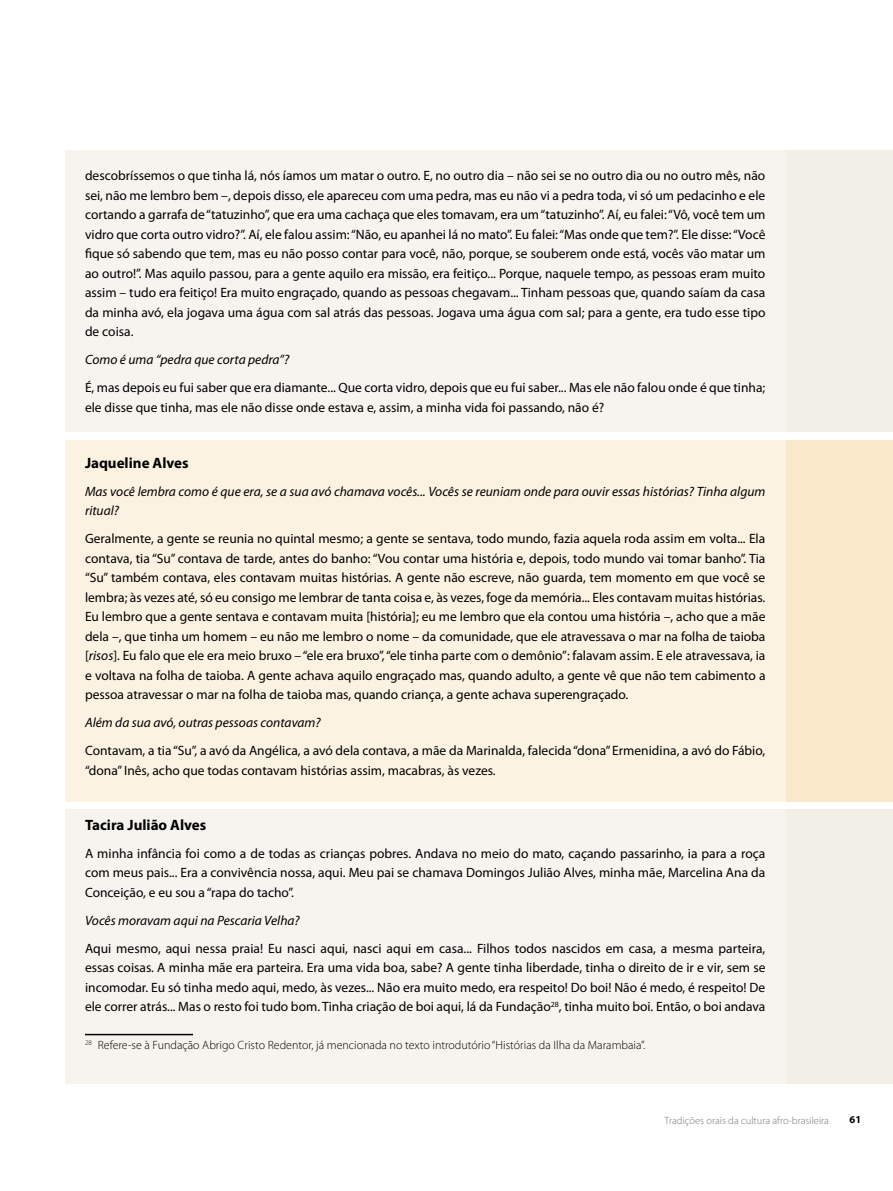
<style>
.page{position:relative;width:893px;height:1191px;background:#fff}
.page>*{position:absolute;margin:0;border:0;box-sizing:border-box;transform-origin:0 0}
.t1{font:700 15px "Myriad Pro";color:#000}
.t2{font:13.5px/19.5px "Myriad Pro";color:#000;text-align:justify}
.t3{font:italic 13.5px/19.5px "Myriad Pro";color:#000}
.t4{font:300 12px "Myriad Pro";color:#000}
.t5{font:300 10.5px "Myriad Pro";color:#77787b}
.t6{font:700 10.5px "Myriad Pro";color:#000}
.s1{font-style:italic}
</style>
<div class="page">
<div style="left:65px;top:150px;width:722px;height:282px;background:#f6f4ef"></div>
<div style="left:65px;top:440px;width:722px;height:361px;background:#fcf2e1"></div>
<div style="left:65px;top:809px;width:722px;height:274px;background:#f6f4ef"></div>
<hr style="left:85px;top:1033px;width:108px;height:2px;background:#000">
<div style="left:787px;top:150px;width:106px;height:282px;background:#f1efe6"></div>
<div style="left:787px;top:440px;width:106px;height:361px;background:#fae8ca"></div>
<div style="left:787px;top:809px;width:106px;height:274px;background:#f1efe6"></div>
<p class="t2" style="left:85px;top:166px;width:682px">descobríssemos o que tinha lá, nós íamos um matar o outro. E, no outro dia – não sei se no outro dia ou no outro mês, não sei, não me lembro bem –, depois disso, ele apareceu com uma pedra, mas eu não vi a pedra toda, vi só um pedacinho e ele cortando a garrafa de “tatuzinho”, que era uma cachaça que eles tomavam, era um “tatuzinho”. Aí, eu falei: “Vô, você tem um vidro que corta outro vidro?”. Aí, ele falou assim: “Não, eu apanhei lá no mato”. Eu falei: “Mas onde que tem?”. Ele disse: “Você fique só sabendo que tem, mas eu não posso contar para você, não, porque, se souberem onde está, vocês vão matar um ao outro!”. Mas aquilo passou, para a gente aquilo era missão, era feitiço... Porque, naquele tempo, as pessoas eram muito assim – tudo era feitiço! Era muito engraçado, quando as pessoas chegavam... Tinham pessoas que, quando saíam da casa da minha avó, ela jogava uma água com sal atrás das pessoas. Jogava uma água com sal; para a gente, era tudo esse tipo de coisa.</p>
<p class="t3" style="left:85px;top:350px;width:206px">Como é uma “pedra que corta pedra”?</p>
<p class="t2" style="left:85px;top:378px;width:682px">É, mas depois eu fui saber que era diamante... Que corta vidro, depois que eu fui saber... Mas ele não falou onde é que tinha; ele disse que tinha, mas ele não disse onde estava e, assim, a minha vida foi passando, não é?</p>
<p class="t1" style="left:85px;top:453px;width:105px">Jaqueline Alves</p>
<p class="t3" style="left:85px;top:481px;width:682px">Mas você lembra como é que era, se a sua avó chamava vocês... Vocês se reuniam onde para ouvir essas histórias? Tinha algum ritual?</p>
<p class="t2" style="left:85px;top:529px;width:682px">Geralmente, a gente se reunia no quintal mesmo; a gente se sentava, todo mundo, fazia aquela roda assim em volta... Ela contava, tia “Su” contava de tarde, antes do banho: “Vou contar uma história e, depois, todo mundo vai tomar banho”. Tia “Su” também contava, eles contavam muitas histórias. A gente não escreve, não guarda, tem momento em que você se lembra; às vezes até, só eu consigo me lembrar de tanta coisa e, às vezes, foge da memória... Eles contavam muitas histórias.<br>Eu lembro que a gente sentava e contavam muita [história]; eu me lembro que ela contou uma história –, acho que a mãe dela –, que tinha um homem – eu não me lembro o nome – da comunidade, que ele atravessava o mar na folha de taioba [<span class="s1">risos</span>]. Eu falo que ele era meio bruxo – “ele era bruxo”, “ele tinha parte com o demônio”: falavam assim. E ele atravessava, ia e voltava na folha de taioba. A gente achava aquilo engraçado mas, quando adulto, a gente vê que não tem cabimento a pessoa atravessar o mar na folha de taioba mas, quando criança, a gente achava superengraçado.</p>
<p class="t3" style="left:85px;top:713px;width:237px">Além da sua avó, outras pessoas contavam?</p>
<p class="t2" style="left:85px;top:741px;width:682px">Contavam, a tia “Su”, a avó da Angélica, a avó dela contava, a mãe da Marinalda, falecida “dona” Ermenidina, a avó do Fábio, “dona” Inês, acho que todas contavam histórias assim, macabras, às vezes.</p>
<p class="t1" style="left:85px;top:814px;width:123px">Tacira Julião Alves</p>
<p class="t2" style="left:85px;top:843px;width:682px">A minha infância foi como a de todas as crianças pobres. Andava no meio do mato, caçando passarinho, ia para a roça com meus pais... Era a convivência nossa, aqui. Meu pai se chamava Domingos Julião Alves, minha mãe, Marcelina Ana da Conceição, e eu sou a “rapa do tacho”.</p>
<p class="t3" style="left:85px;top:910px;width:216px">Vocês moravam aqui na Pescaria Velha?</p>
<p class="t2" style="left:85px;top:938px;width:682px">Aqui mesmo, aqui nessa praia! Eu nasci aqui, nasci aqui em casa... Filhos todos nascidos em casa, a mesma parteira, essas coisas. A minha mãe era parteira. Era uma vida boa, sabe? A gente tinha liberdade, tinha o direito de ir e vir, sem se incomodar. Eu só tinha medo aqui, medo, às vezes... Não era muito medo, era respeito! Do boi! Não é medo, é respeito! De ele correr atrás... Mas o resto foi tudo bom. Tinha criação de boi aqui, lá da Fundação<sup>28</sup>, tinha muito boi. Então, o boi andava</p>
<p class="t4" style="left:85px;top:1038px;width:562px"><sup>28</sup> Refere-se à Fundação Abrigo Cristo Redentor, já mencionada no texto introdutório “Histórias da Ilha da Marambaia”.</p>
<p class="t5" style="left:665px;top:1114px;width:166px">Tradições orais da cultura afro-brasileira</p>
<p class="t6" style="left:849px;top:1112px;width:13px">61</p>
</div>
